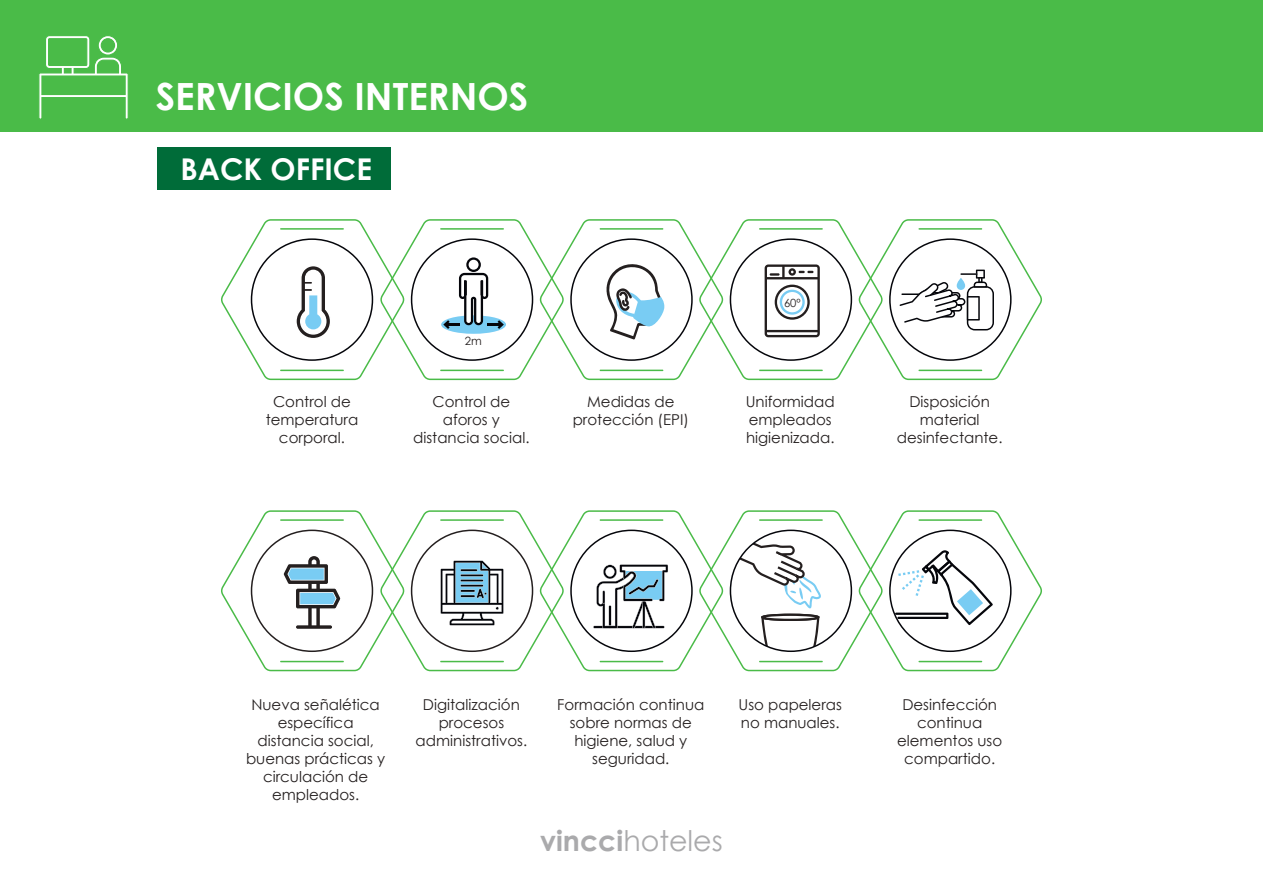
<style>
.page{position:relative;width:1263px;height:893px;background:#fff}
.page>*{position:absolute;margin:0;border:0;box-sizing:border-box;transform-origin:0 0}
.t1{font:700 37.5px "Century Gothic";color:#fff}
.t2{font:700 30px "Century Gothic";color:#fff}
.t3{font:28.5px "Century Gothic";color:#aaaaac}
.t4{font:15px/18px "Century Gothic";color:#241f1f;text-align:center}
.t5{font:11.4px "Century Gothic";color:#241f1f}
.t6{font:11.25px "Century Gothic";color:#241f1f}
.s1{font-weight:700}
</style>
<div class="page">
<div style="left:0;top:0;width:1263px;height:131px;background:#4abb48"></div>
<div style="left:157px;top:147px;width:233px;height:43px;background:#006c39"></div>
<svg style="left:221px;top:219px;width:821px;height:161px"></svg>
<svg style="left:221px;top:510px;width:821px;height:161px"></svg>
<svg style="left:39px;top:36px;width:89px;height:83px"></svg>
<h1 class="t1" style="left:156px;top:68px;width:374px">SERVICIOS INTERNOS</h1>
<h2 class="t2" style="left:181px;top:146px;width:193px">BACK OFFICE</h2>
<p class="t5" style="left:465px;top:333px;width:18px">2m</p>
<p class="t6" style="left:784px;top:295px;width:18px">60º</p>
<p class="t4" style="left:266px;top:393px;width:94px">Control de temperatura corporal.</p>
<p class="t4" style="left:413px;top:393px;width:118px">Control de aforos y distancia social.</p>
<p class="t4" style="left:573px;top:393px;width:118px">Medidas de protección (EPI)</p>
<p class="t4" style="left:746px;top:393px;width:90px;text-align:left">Uniformidad empleados higienizada.</p>
<p class="t4" style="left:897px;top:393px;width:107px">Disposición material desinfectante.</p>
<p class="t4" style="left:246px;top:695px;width:141px">Nueva señalética específica distancia social, buenas prácticas y circulación de empleados.</p>
<p class="t4" style="left:416px;top:695px;width:113px">Digitalización procesos administrativos.</p>
<p class="t4" style="left:557px;top:695px;width:149px">Formación continua sobre normas de higiene, salud y seguridad.</p>
<p class="t4" style="left:738px;top:695px;width:105px;text-align:left">Uso papeleras no manuales.</p>
<p class="t4" style="left:897px;top:695px;width:107px">Desinfección continua elementos uso compartido.</p>
<h3 class="t3" style="left:540px;top:820px;width:184px"><span class="s1">vincci</span>hoteles</h3>
</div>
